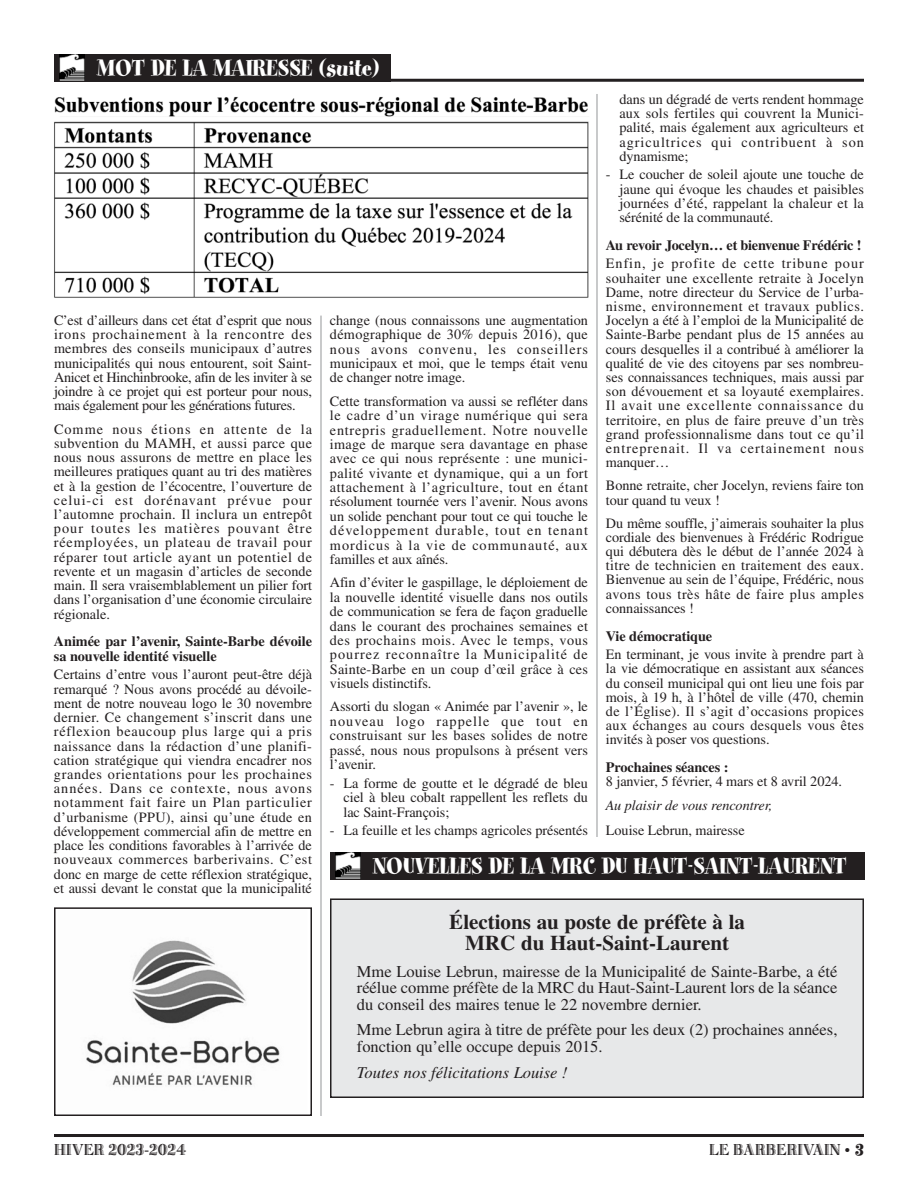
<style>
.page{position:relative;width:918px;height:1188px;background:#fff}
.page>*{position:absolute;margin:0;border:0;box-sizing:border-box;transform-origin:0 0}
.t1{font:25.5px "Spumoni LP";letter-spacing:.005em;color:#fff}
.t2{font:700 21px/21px "Times";color:#231f20;text-align:center}
.t3{font:16.5px/16.5px "Times";color:#231f20;text-align:justify}
.t4{font:16.5px "Bertie Plain";color:#231f20}
.t5{font:italic 16.5px "Times";color:#231f20}
.t6{font:14.25px/14.2px "Times";letter-spacing:-.005em;color:#231f20;text-align:justify}
.t7{font:700 14.25px/14.2px "Times";letter-spacing:-.005em;color:#231f20}
.t8{font:italic 14.25px "Times";letter-spacing:-.005em;color:#231f20}
.s1{font-family:"Times";font-size:15px}
.s2{font-family:"Spumoni LP";font-size:21px}
</style>
<div class="page">
<hr style="left:54px;top:79px;width:810px;height:3px;background:#231f20">
<hr style="left:54px;top:1134px;width:810px;height:3px;background:#231f20">
<div style="left:54px;top:54px;width:337px;height:28px;background:#231f20"></div>
<img style="left:59px;top:55px;width:26px;height:26px">
<hr style="left:321px;top:316px;width:1px;height:800px;background:#939598">
<hr style="left:597px;top:94px;width:1px;height:743px;background:#939598">
<img style="left:54px;top:96px;width:535px;height:202px">
<img style="left:86px;top:940px;width:194px;height:146px">
<div style="left:54px;top:907px;width:258px;height:209px;border:2px solid #231f20"></div>
<div style="left:331px;top:899px;width:532px;height:198px;background:#e7e8e9"></div>
<div style="left:330px;top:898px;width:534px;height:200px;border:2px solid #231f20"></div>
<div style="left:330px;top:852px;width:534px;height:28px;background:#231f20"></div>
<img style="left:335px;top:853px;width:26px;height:26px">
<h1 class="t1" style="left:97px;top:59px;width:284px">MOT DE LA MAIRESSE (suite)</h1>
<p class="t6" style="left:54px;top:315px;width:260px">C’est d’ailleurs dans cet état d’esprit que nous irons prochainement à la rencontre des membres des conseils municipaux d’autres municipalités qui nous entourent, soit Saint-Anicet et Hinchinbrooke, afin de les inviter à se joindre à ce projet qui est porteur pour nous, mais également pour les générations futures.</p>
<p class="t6" style="left:54px;top:423px;width:260px">Comme nous étions en attente de la subvention du MAMH, et aussi parce que nous nous assurons de mettre en place les meilleures pratiques quant au tri des matières et à la gestion de l’écocentre, l’ouverture de celui-ci est dorénavant prévue pour l’automne prochain. Il inclura un entrepôt pour toutes les matières pouvant être réemployées, un plateau de travail pour réparer tout article ayant un potentiel de revente et un magasin d’articles de seconde main. Il sera vraisemblablement un pilier fort dans l’organisation d’une économie circulaire régionale.</p>
<p class="t7" style="left:54px;top:636px;width:259px">Animée par l’avenir, Sainte-Barbe dévoile sa nouvelle identité visuelle</p>
<p class="t6" style="left:54px;top:669px;width:260px">Certains d’entre vous l’auront peut-être déjà remarqué ? Nous avons procédé au dévoile&shy;ment de notre nouveau logo le 30 novembre dernier. Ce changement s’inscrit dans une réflexion beaucoup plus large qui a pris naissance dans la rédaction d’une planifi&shy;cation stratégique qui viendra encadrer nos grandes orientations pour les prochaines années. Dans ce contexte, nous avons notamment fait faire un Plan particulier d’urbanisme (PPU), ainsi qu’une étude en développement commercial afin de mettre en place les conditions favorables à l’arrivée de nouveaux commerces barberivains. C’est donc en marge de cette réflexion stratégique, et aussi devant le constat que la municipalité</p>
<p class="t6" style="left:330px;top:314px;width:260px">change (nous connaissons une augmentation démographique de 30% depuis 2016), que nous avons convenu, les conseillers municipaux et moi, que le temps était venu de changer notre image.</p>
<p class="t6" style="left:330px;top:395px;width:260px">Cette transformation va aussi se refléter dans le cadre d’un virage numérique qui sera entrepris graduellement. Notre nouvelle image de marque sera davantage en phase avec ce qui nous représente : une munici&shy;palité vivante et dynamique, qui a un fort attachement à l’agriculture, tout en étant résolument tournée vers l’avenir. Nous avons un solide penchant pour tout ce qui touche le développement durable, tout en tenant mordicus à la vie de communauté, aux familles et aux aînés.</p>
<p class="t6" style="left:330px;top:577px;width:260px">Afin d’éviter le gaspillage, le déploiement de la nouvelle identité visuelle dans nos outils de communication se fera de façon graduelle dans le courant des prochaines semaines et des prochains mois. Avec le temps, vous pourrez reconnaître la Municipalité de Sainte-Barbe en un coup d’œil grâce à ces visuels distinctifs.</p>
<p class="t6" style="left:330px;top:701px;width:260px">Assorti du slogan « Animée par l’avenir », le nouveau logo rappelle que tout en construisant sur les bases solides de notre passé, nous nous propulsons à présent vers l’avenir.</p>
<p class="t6" style="left:343px;top:777px;width:246px;text-indent:-13px">- La forme de goutte et le dégradé de bleu ciel à bleu cobalt rappellent les reflets du lac Saint-François;</p>
<p class="t6" style="left:330px;top:825px;width:260px">- La feuille et les champs agricoles présentés</p>
<p class="t6" style="left:619px;top:93px;width:246px">dans un dégradé de verts rendent hommage aux sols fertiles qui couvrent la Munici&shy;palité, mais également aux agriculteurs et agricultrices qui contribuent à son dynamisme;</p>
<p class="t6" style="left:619px;top:169px;width:246px;text-indent:-13px">- Le coucher de soleil ajoute une touche de jaune qui évoque les chaudes et paisibles journées d’été, rappelant la chaleur et la sérénité de la communauté.</p>
<p class="t7" style="left:606px;top:239px;width:257px">Au revoir Jocelyn… et bienvenue Frédéric !</p>
<p class="t6" style="left:606px;top:258px;width:260px">Enfin, je profite de cette tribune pour souhaiter une excellente retraite à Jocelyn Dame, notre directeur du Service de l’urba&shy;nisme, environnement et travaux publics.<br>Jocelyn a été à l’emploi de la Municipalité de Sainte-Barbe pendant plus de 15 années au cours desquelles il a contribué à améliorer la qualité de vie des citoyens par ses nombreu&shy;ses connaissances techniques, mais aussi par son dévouement et sa loyauté exemplaires.<br>Il avait une excellente connaissance du territoire, en plus de faire preuve d’un très grand professionnalisme dans tout ce qu’il entreprenait. Il va certainement nous manquer…</p>
<p class="t6" style="left:606px;top:480px;width:259px">Bonne retraite, cher Jocelyn, reviens faire ton tour quand tu veux !</p>
<p class="t6" style="left:606px;top:517px;width:260px">Du même souffle, j’aimerais souhaiter la plus cordiale des bienvenues à Frédéric Rodrigue qui débutera dès le début de l’année 2024 à titre de technicien en traitement des eaux.<br>Bienvenue au sein de l’équipe, Frédéric, nous avons tous très hâte de faire plus amples connaissances !</p>
<p class="t7" style="left:606px;top:630px;width:108px">Vie démocratique</p>
<p class="t6" style="left:606px;top:649px;width:260px">En terminant, je vous invite à prendre part à la vie démocratique en assistant aux séances du conseil municipal qui ont lieu une fois par mois, à 19 h, à l’hôtel de ville (470, chemin de l’Église). Il s’agit d’occasions propices aux échanges au cours desquels vous êtes invités à poser vos questions.</p>
<p class="t7" style="left:606px;top:762px;width:124px">Prochaines séances :</p>
<p class="t6" style="left:606px;top:776px;width:238px">8 janvier, 5 février, 4 mars et 8 avril 2024.</p>
<p class="t8" style="left:606px;top:800px;width:168px">Au plaisir de vous rencontrer,</p>
<p class="t6" style="left:606px;top:825px;width:140px">Louise Lebrun, mairesse</p>
<h1 class="t1" style="left:373px;top:857px;width:475px">NOUVELLES DE LA MRC DU HAUT-SAINT-LAURENT</h1>
<h2 class="t2" style="left:449px;top:913px;width:297px">Élections au poste de préfète à la<br>MRC du Haut-Saint-Laurent</h2>
<p class="t3" style="left:357px;top:965px;width:482px">Mme Louise Lebrun, mairesse de la Municipalité de Sainte-Barbe, a été réélue comme préfète de la MRC du Haut-Saint-Laurent lors de la séance du conseil des maires tenue le 22 novembre dernier.</p>
<p class="t3" style="left:357px;top:1023px;width:482px">Mme Lebrun agira à titre de préfète pour les deux (2) prochaines années, fonction qu’elle occupe depuis 2015.</p>
<p class="t5" style="left:357px;top:1067px;width:212px">Toutes nos félicitations Louise !</p>
<p class="t4" style="left:54px;top:1144px;width:134px">HIVER 2023-2024</p>
<p class="t4" style="left:709px;top:1144px;width:156px">LE BARBERIVAIN <span class="s1">•</span> <span class="s2">3</span></p>
</div>
